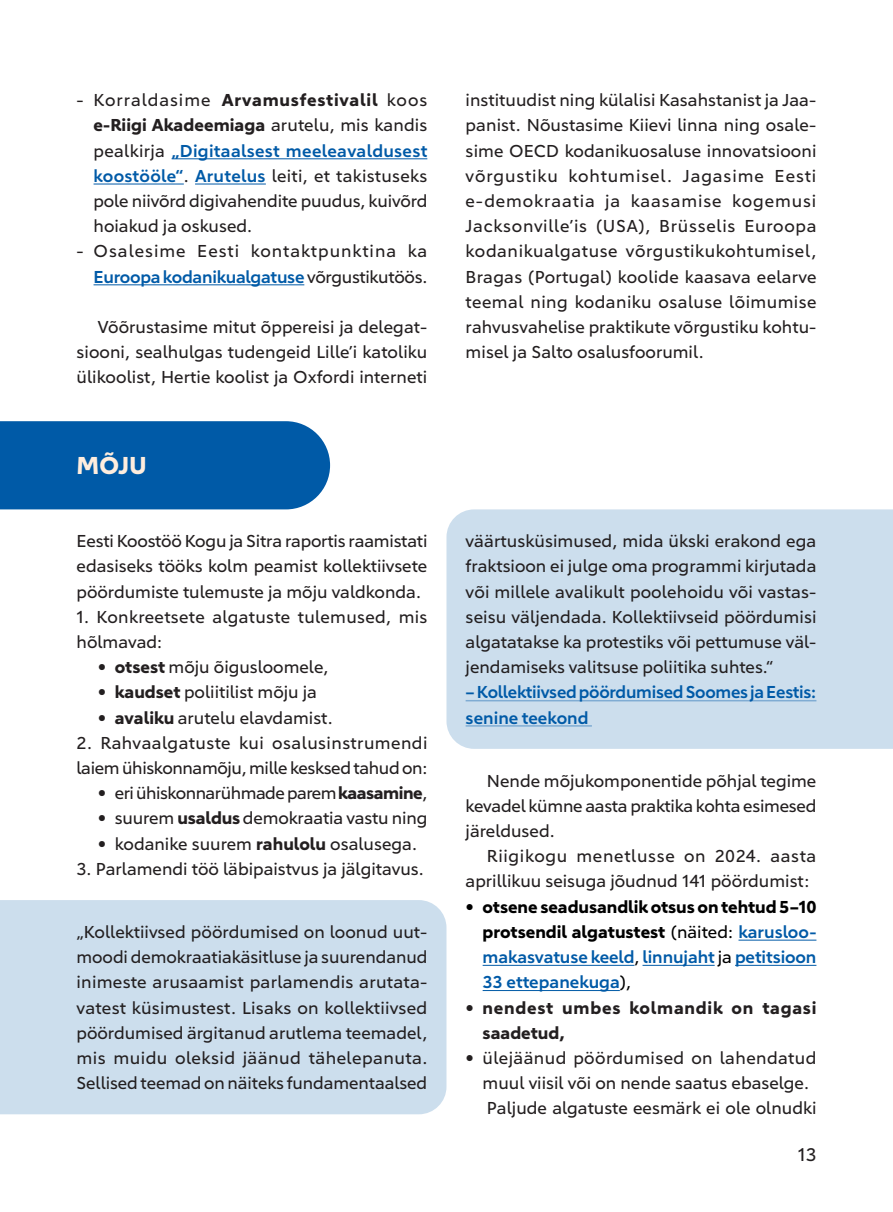
<style>
.page{position:relative;width:893px;height:1212px;background:#fff}
.page>*{position:absolute;margin:0;border:0;box-sizing:border-box;transform-origin:0 0}
.Tegevused_pealkiri{font:700 24px "Carnero";color:#feedde}
.t1{font:18px "Carnero";color:#231f20}
.Keha{font:16.95px/25.2px "Carnero";color:#231f20;text-align:justify}
.Tsitaat{font:16.95px/25.2px "Carnero";color:#231f20;text-align:justify}
.Keha_noindent{font:16.95px/25.2px "Carnero";color:#231f20;text-align:justify}
.Tsitaat-2{font:600 16.95px/25.2px "Carnero";letter-spacing:-.005em;color:#005aa7}
.Keha-2{font:16.95px/25.2px "Carnero";letter-spacing:.055em;color:#231f20;text-align:right}
.Keha_noindent-2{font:16.95px/25.2px "Carnero";letter-spacing:.02em;color:#231f20}
.t2{font:700 16.95px/25.2px "Carnero";letter-spacing:.045em;color:#231f20}
.Keha-3{font:16.95px "Carnero";letter-spacing:-.03em;color:#231f20}
.s1{font-weight:700}
.s2{font-weight:600;color:#005aa7}
.s3{font-family:"Avenir"}
.s4{font-family:"Avenir";font-weight:400;color:#000}
.s5{font-weight:700;color:#000}
.s6{font-weight:400;color:#000}
.s7{font-family:"Avenir";font-weight:400}
</style>
<div class="page">
<div style="left:0;top:900px;width:446px;height:214px;background:#ccdeed"></div>
<div style="left:446px;top:509px;width:447px;height:240px;background:#ccdeed"></div>
<hr style="left:466px;top:700px;width:350px;height:1px;background:#80acd3">
<hr style="left:466px;top:725px;width:126px;height:2px;background:#80acd3">
<hr style="left:738px;top:940px;width:78px;height:1px;background:#005aa7">
<hr style="left:483px;top:965px;width:151px;height:1px;background:#005aa7">
<hr style="left:642px;top:965px;width:73px;height:1px;background:#005aa7">
<hr style="left:735px;top:965px;width:81px;height:1px;background:#005aa7">
<hr style="left:483px;top:990px;width:137px;height:1px;background:#005aa7">
<div style="left:0;top:421px;width:330px;height:88px;background:#005aa7"></div>
<hr style="left:172px;top:158px;width:255px;height:1px;background:#005aa7">
<hr style="left:94px;top:184px;width:90px;height:1px;background:#005aa7">
<hr style="left:195px;top:184px;width:71px;height:1px;background:#005aa7">
<hr style="left:94px;top:284px;width:210px;height:1px;background:#005aa7">
<p class="Keha" style="left:94px;top:87px;width:335px;text-indent:-17px">- Korraldasime <span class="s1">Arvamusfestivalil</span> koos <span class="s1">e-Riigi Akadeemiaga</span> arutelu, mis kandis pealkirja <span class="s2">„Digitaalsest meeleavaldusest koostööle“</span>. <span class="s2">Arutelus</span> leiti, et takistuseks pole niivõrd digivahendite puudus, kuivõrd hoiakud ja oskused.</p>
<p class="Keha-2" style="left:77px;top:239px;width:352px">- Osalesime Eesti kontaktpunktina ka<br><span class="s2">Euroopa kodanikualgatuse</span> võrgustikutöös.</p>
<p class="Keha" style="left:77px;top:314px;width:352px;text-indent:21px">Võõrustasime mitut õppereisi ja delegat&shy;siooni, sealhulgas tudengeid Lille’i katoliku ülikoolist, Hertie koolist ja Oxfordi interneti</p>
<p class="Tegevused_pealkiri" style="left:77px;top:451px;width:72px">MÕJU</p>
<p class="Keha_noindent" style="left:77px;top:528px;width:352px">Eesti Koostöö Kogu ja Sitra raportis raamistati edasiseks tööks kolm peamist kollektiivsete pöördumiste tulemuste ja mõju valdkonda.</p>
<p class="Keha_noindent-2" style="left:77px;top:604px;width:352px">1. Konkreetsete algatuste tulemused, mis hõlmavad:</p>
<p class="Keha" style="left:98px;top:654px;width:232px"><span class="s3">•</span> <span class="s1">otsest</span> mõju õigusloomele,</p>
<p class="Keha" style="left:98px;top:680px;width:221px"><span class="s3">•</span> <span class="s1">kaudset</span> poliitilist mõju ja</p>
<p class="Keha" style="left:98px;top:705px;width:237px"><span class="s3">•</span> <span class="s1">avaliku</span> arutelu elavdamist.</p>
<p class="Keha_noindent" style="left:77px;top:730px;width:352px">2. Rahvaalgatuste kui osalusinstrumendi laiem ühiskonnamõju, mille kesksed tahud on:</p>
<p class="Keha-3" style="left:98px;top:783px;width:331px"><span class="s3">•</span> eri ühiskonnarühmade parem <span class="s1">kaasamine</span>,</p>
<p class="Keha" style="left:98px;top:806px;width:331px"><span class="s3">•</span> suurem <span class="s1">usaldus</span> demokraatia vastu ning</p>
<p class="Keha" style="left:98px;top:831px;width:321px"><span class="s3">•</span> kodanike suurem <span class="s1">rahulolu</span> osalusega.</p>
<p class="Keha_noindent" style="left:77px;top:856px;width:349px">3. Parlamendi töö läbipaistvus ja jälgitavus.</p>
<p class="Tsitaat" style="left:77px;top:919px;width:353px">„Kollektiivsed pöördumised on loonud uut&shy;moodi demokraatiakäsitluse ja suurendanud inimeste arusaamist parlamendis arutata&shy;vatest küsimustest. Lisaks on kollektiivsed pöördumised ärgitanud arutlema teemadel, mis muidu oleksid jäänud tähelepanuta.<br>Sellised teemad on näiteks fundamentaalsed</p>
<p class="Keha" style="left:466px;top:87px;width:352px">instituudist ning külalisi Kasahstanist ja Jaa&shy;panist. Nõustasime Kiievi linna ning osale&shy;sime OECD kodanikuosaluse innovatsiooni võrgustiku kohtumisel. Jagasime Eesti e-demokraatia ja kaasamise kogemusi Jacksonville’is (USA), Brüsselis Euroopa kodanikualgatuse võrgustikukohtumisel, Bragas (Portugal) koolide kaasava eelarve teemal ning kodaniku osaluse lõimumise rahvusvahelise praktikute võrgustiku kohtu&shy;misel ja Salto osalusfoorumil.</p>
<p class="Tsitaat" style="left:466px;top:528px;width:352px">väärtusküsimused, mida ükski erakond ega fraktsioon ei julge oma programmi kirjutada või millele avalikult poolehoidu või vastas&shy;seisu väljendada. Kollektiivseid pöördumisi algatatakse ka protestiks või pettumuse väl&shy;jendamiseks valitsuse poliitika suhtes.“</p>
<p class="Tsitaat-2" style="left:466px;top:680px;width:352px">– Kollektiivsed pöördumised Soomes ja Eestis: senine teekond</p>
<p class="Keha" style="left:466px;top:768px;width:352px;text-indent:21px">Nende mõjukomponentide põhjal tegime kevadel kümne aasta praktika kohta esimesed järeldused.</p>
<p class="Keha" style="left:466px;top:843px;width:352px;text-indent:21px">Riigikogu menetlusse on 2024. aasta aprillikuu seisuga jõudnud 141 pöördumist:</p>
<p class="Tsitaat-2" style="left:483px;top:894px;width:335px;text-align:justify;text-indent:-17px"><span class="s4">•</span> <span class="s5">otsene seadusandlik otsus on tehtud 5–10 protsendil algatustest</span> <span class="s6">(näited:</span> karusloo&shy;makasvatuse keeld<span class="s6">,</span> linnujaht <span class="s6">ja</span> petitsioon 33 ettepanekuga<span class="s6">),</span></p>
<p class="t2" style="left:483px;top:995px;width:335px;text-indent:-17px"><span class="s7">•</span> nendest umbes kolmandik on tagasi saadetud,</p>
<p class="Keha" style="left:466px;top:1045px;width:352px;text-align:center"><span class="s3">•</span> ülejäänud pöördumised on lahendatud muul viisil või on nende saatus ebaselge.</p>
<p class="Keha" style="left:487px;top:1095px;width:331px">Paljude algatuste eesmärk ei ole olnudki</p>
<p class="t1" style="left:798px;top:1144px;width:20px">13</p>
</div>
